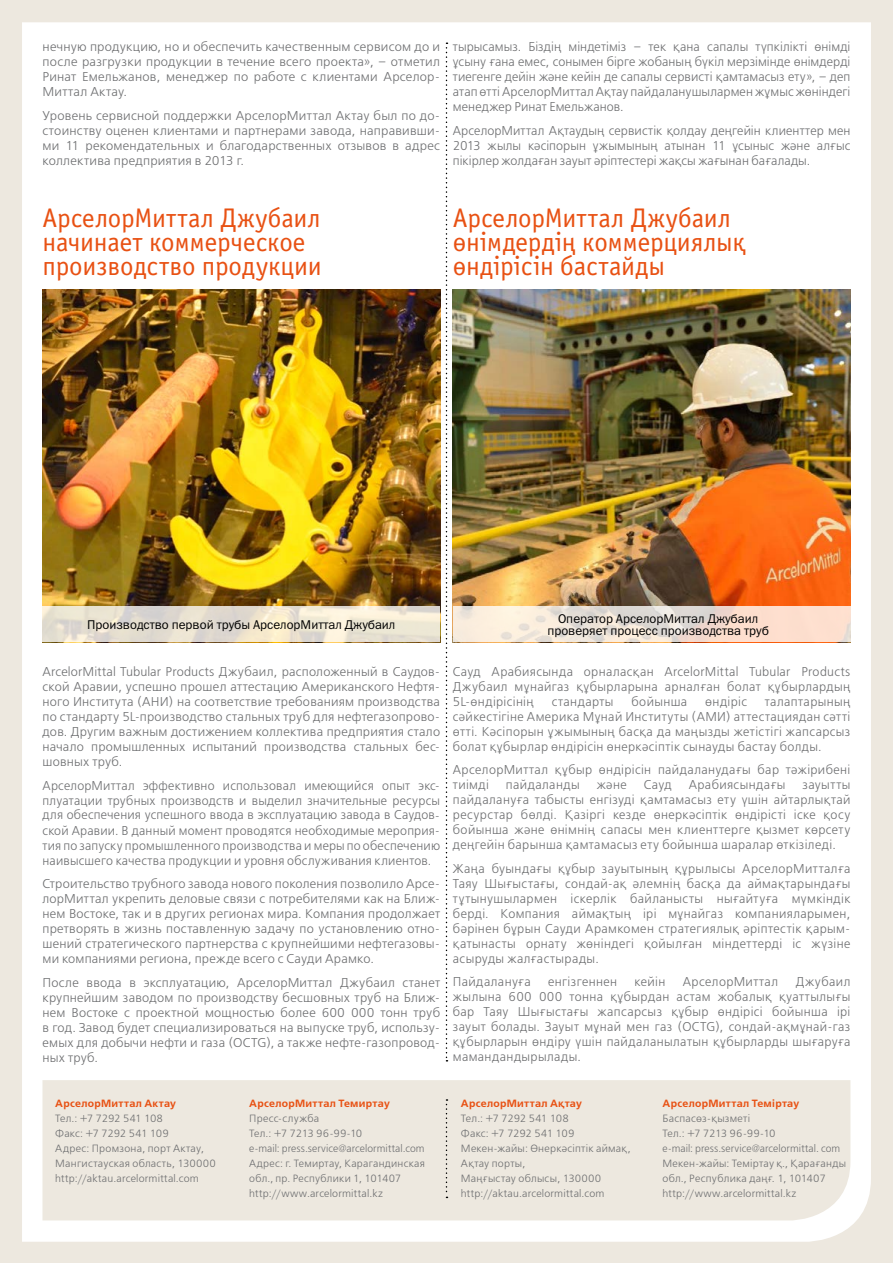
<style>
.page{position:relative;width:893px;height:1263px;background:#ede8df}
.page>*{position:absolute;margin:0;border:0;box-sizing:border-box;transform-origin:0 0}
.t1{font:27px/24px "DS Officina Sans";letter-spacing:-.005em;color:#e85113}
.t2{font:12.75px/15px "DS Free Set";letter-spacing:.025em;color:#6b6c6e;text-align:justify}
.t3{font:12.75px/15px "DS Free Set";letter-spacing:.025em;color:#6b6c6e;text-align:justify;scale:.96 1}
.t4{font:12.75px/12px "DS Franklin Gothic";color:#000;text-align:center}
.t5{font:10.5px/15px "DS Free Set";letter-spacing:.02em;color:#6b6c6e}
.t6{font:700 10.5px "DS Free Set";letter-spacing:.025em;color:#e85113}
</style>
<div class="page">
<div style="left:22px;top:22px;width:849px;height:1220px;background:#fff"></div>
<svg style="left:446px;top:43px;width:1px;height:1018px"></svg>
<svg style="left:42px;top:1080px;width:808px;height:140px"></svg>
<svg style="left:446px;top:1099px;width:1px;height:99px"></svg>
<img style="left:43px;top:290px;width:397px;height:317px">
<img style="left:453px;top:290px;width:397px;height:317px">
<svg style="left:43px;top:607px;width:397px;height:35px;fill:#e9e2d0"></svg>
<svg style="left:453px;top:607px;width:397px;height:35px"></svg>
<p class="t2" style="left:43px;top:40px;width:399px">нечную продукцию, но и обеспечить качественным сервисом до и после разгрузки продукции в течение всего проекта», – отметил Ринат Емельжанов, менеджер по работе с клиентами Арселор-Миттал Актау.</p>
<p class="t2" style="left:43px;top:108px;width:399px">Уровень сервисной поддержки АрселорМиттал Актау был по до&shy;стоинству оценен клиентами и партнерами завода, направивши&shy;ми 11 рекомендательных и благодарственных отзывов в адрес коллектива предприятия в 2013 г.</p>
<p class="t2" style="left:453px;top:40px;width:399px">тырысамыз. Біздің міндетіміз – тек қана сапалы түпкілікті өнімді ұсыну ғана емес, сонымен бірге жобаның бүкіл мерзімінде өнімдерді тиегенге дейін және кейін де сапалы сервисті қамтамасыз ету», – деп атап өтті АрселорМиттал Ақтау пайдаланушылармен жұмыс жөніндегі менеджер Ринат Емельжанов.</p>
<p class="t2" style="left:453px;top:123px;width:399px">АрселорМиттал Ақтаудың сервистік қолдау деңгейін клиенттер мен 2013 жылы кәсіпорын ұжымының атынан 11 ұсыныс және алғыс пікірлер жолдаған зауыт әріптестері жақсы жағынан бағалады.</p>
<h1 class="t1" style="left:43px;top:207px;width:281px">АрселорМиттал Джубаил начинает коммерческое производство продукции</h1>
<h1 class="t1" style="left:453px;top:207px;width:295px">АрселорМиттал Джубаил өнімдердің коммерциялық өндірісін бастайды</h1>
<p class="t4" style="left:87px;top:619px;width:310px">Производство первой трубы АрселорМиттал Джубаил</p>
<p class="t4" style="left:547px;top:613px;width:223px">Оператор АрселорМиттал Джубаил проверяет процесс производства труб</p>
<p class="t2" style="left:43px;top:664px;width:399px">ArcelorMittal Tubular Products Джубаил, расположенный в Саудов&shy;ской Аравии, успешно прошел аттестацию Американского Нефтя&shy;ного Института (АНИ) на соответствие требованиям производства по стандарту 5L-производство стальных труб для нефтегазопрово&shy;дов. Другим важным достижением коллектива предприятия стало начало промышленных испытаний производства стальных бес&shy;шовных труб.</p>
<p class="t3" style="left:43px;top:778px;width:416px">АрселорМиттал эффективно использовал имеющийся опыт экс&shy;плуатации трубных производств и выделил значительные ресурсы для обеспечения успешного ввода в эксплуатацию завода в Саудов&shy;ской Аравии. В данный момент проводятся необходимые мероприя&shy;тия по запуску промышленного производства и меры по обеспечению наивысшего качества продукции и уровня обслуживания клиентов.</p>
<p class="t2" style="left:43px;top:876px;width:399px">Строительство трубного завода нового поколения позволило Арсе&shy;лорМиттал укрепить деловые связи с потребителями как на Ближ&shy;нем Востоке, так и в других регионах мира. Компания продолжает претворять в жизнь поставленную задачу по установлению отно&shy;шений стратегического партнерства с крупнейшими нефтегазовы&shy;ми компаниями региона, прежде всего с Сауди Арамко.</p>
<p class="t2" style="left:43px;top:975px;width:399px">После ввода в эксплуатацию, АрселорМиттал Джубаил станет крупнейшим заводом по производству бесшовных труб на Ближ&shy;нем Востоке с проектной мощностью более 600 000 тонн труб в год. Завод будет специализироваться на выпуске труб, использу&shy;емых для добычи нефти и газа (OCTG), а также нефте-газопровод&shy;ных труб.</p>
<p class="t2" style="left:453px;top:664px;width:399px">Сауд Арабиясында орналасқан ArcelorMittal Tubular Products Джубаил мұнайгаз құбырларына арналған болат құбырлардың 5L-өндірісінің</p>
<p class="t2" style="left:552px;top:694px;width:63px">стандарты</p>
<p class="t2" style="left:631px;top:694px;width:57px">бойынша</p>
<p class="t2" style="left:705px;top:694px;width:43px">өндіріс</p>
<p class="t2" style="left:453px;top:694px;width:399px;text-indent:312px">талаптарының сәйкестігіне Америка Мұнай Институты (АМИ) аттестациядан сәтті өтті. Кәсіпорын ұжымының басқа да маңызды жетістігі жапсарсыз болат құбырлар өндірісін өнеркәсіптік сынауды бастау болды.</p>
<p class="t2" style="left:453px;top:763px;width:399px">АрселорМиттал құбыр өндірісін пайдаланудағы бар тәжірибені тиімді</p>
<p class="t2" style="left:506px;top:778px;width:75px">пайдаланды</p>
<p class="t2" style="left:597px;top:778px;width:31px">және</p>
<p class="t2" style="left:644px;top:778px;width:29px">Сауд</p>
<p class="t2" style="left:689px;top:778px;width:98px">Арабиясындағы</p>
<p class="t2" style="left:453px;top:778px;width:399px;text-indent:350px">зауытты пайдалануға табысты енгізуді қамтамасыз ету үшін айтарлықтай ресурстар бөлді. Қазіргі кезде өнеркәсіптік өндірісті іске қосу бойынша және өнімнің сапасы мен клиенттерге қызмет көрсету деңгейін барынша қамтамасыз ету бойынша шаралар өткізіледі.</p>
<p class="t2" style="left:453px;top:861px;width:399px">Жаңа буындағы құбыр зауытының құрылысы АрселорМитталға Таяу Шығыстағы, сондай-ақ әлемнің басқа да аймақтарындағы тұтынушылармен іскерлік байланысты нығайтуға мүмкіндік берді. Компания аймақтың ірі мұнайгаз компанияларымен, бәрінен бұрын Сауди Арамкомен стратегиялық әріптестік қарым&shy;қатынасты орнату жөніндегі қойылған міндеттерді іс жүзіне асыруды жалғастырады.</p>
<p class="t2" style="left:453px;top:975px;width:79px">Пайдалануға</p>
<p class="t2" style="left:548px;top:975px;width:70px">енгізгеннен</p>
<p class="t2" style="left:635px;top:975px;width:32px">кейін</p>
<p class="t2" style="left:683px;top:975px;width:97px">АрселорМиттал</p>
<p class="t2" style="left:453px;top:975px;width:399px;text-indent:343px">Джубаил жылына 600 000 тонна құбырдан астам жобалық қуаттылығы бар Таяу Шығыстағы жапсарсыз құбыр өндірісі бойынша ірі зауыт болады. Зауыт мұнай мен газ (OCTG), сондай-ақмұнай-газ құбырларын өндіру үшін пайдаланылатын құбырларды шығаруға мамандандырылады.</p>
<p class="t6" style="left:55px;top:1097px;width:122px">АрселорМиттал Актау</p>
<p class="t5" style="left:55px;top:1111px;width:162px">Тел.: +7 7292 541 108<br>Факс: +7 7292 541 109<br>Адрес: Промзона, порт Актау,<br>Мангистауская область, 130000 http://aktau.arcelormittal.com</p>
<p class="t6" style="left:249px;top:1097px;width:142px">АрселорМиттал Темиртау</p>
<p class="t5" style="left:249px;top:1111px;width:177px">Пресс-служба<br>Тел.: +7 7213 96-99-10<br>e-mail: press.service@arcelormittal.com<br>Адрес: г. Темиртау, Карагандинская обл., пр. Республики 1, 101407 http://www.arcelormittal.kz</p>
<p class="t6" style="left:461px;top:1097px;width:123px">АрселорМиттал Ақтау</p>
<p class="t5" style="left:461px;top:1111px;width:171px">Тел.: +7 7292 541 108<br>Факс: +7 7292 541 109<br>Мекен-жай ы: Өнеркәсіптік ай мақ,<br>Ақтау порты,<br>Маңғыстау облысы, 130000 http://aktau.arcelormittal.com</p>
<p class="t6" style="left:663px;top:1097px;width:138px">АрселорМиттал Теміртау</p>
<p class="t5" style="left:663px;top:1111px;width:185px">Баспасөз-қызметі<br>Тел.: +7 7213 96-99-10<br>e-mail: press.service@arcelormittal. com<br>Мекен-жай ы: Теміртау қ., Қарағанды обл., Республика даңғ. 1, 101407 http://www.arcelormittal.kz</p>
</div>
